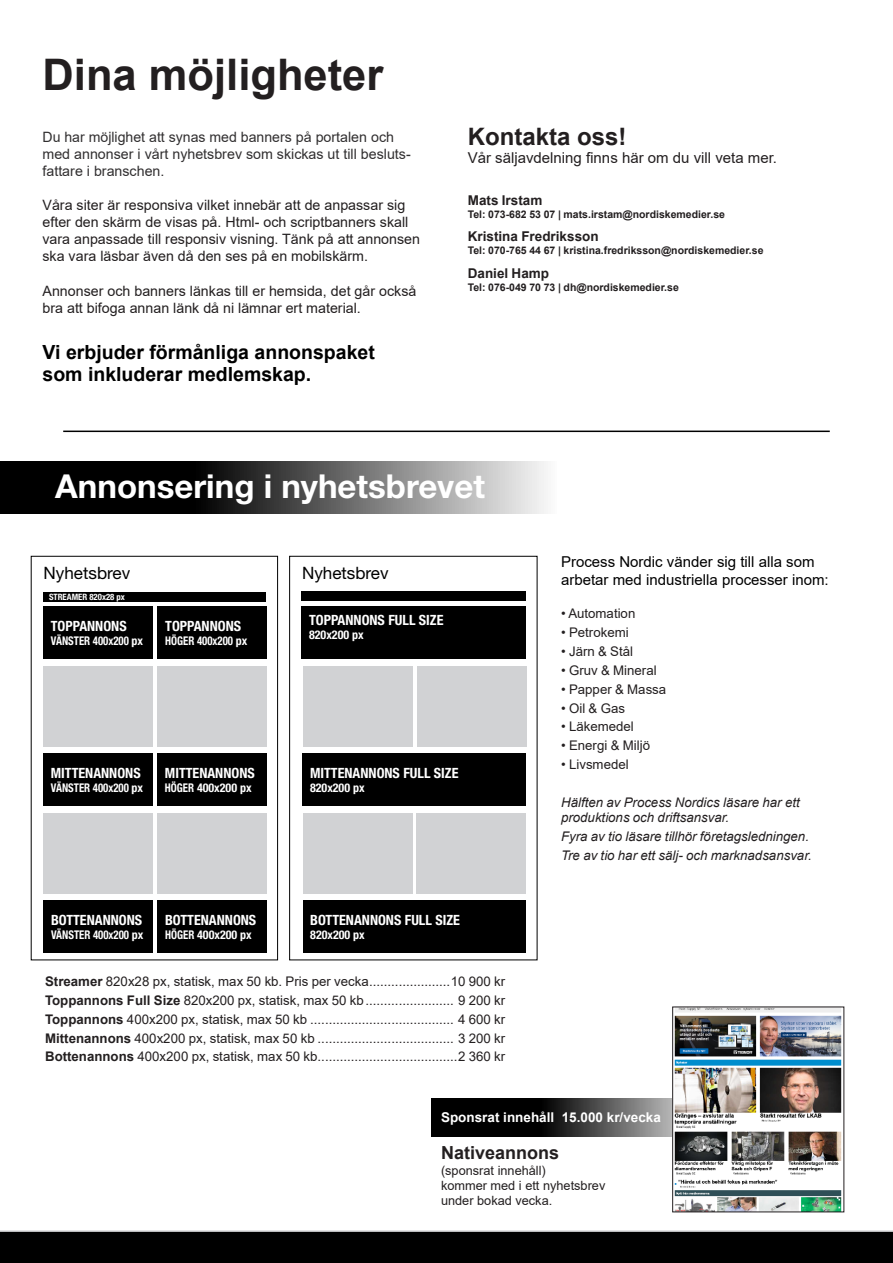
<style>
.page{position:relative;width:893px;height:1263px;background:#fff}
.page>*{position:absolute;margin:0;border:0;box-sizing:border-box;transform-origin:0 0}
.t1{font:700 43.5px "Arial";color:#231f20}
.t2{font:700 33px "Helvetica Neue LT Std";color:#fff}
.t3{font:700 24px "Arial";color:#231f20}
.t4{font:700 19.5px/22.5px "Arial";color:#000}
.t5{font:700 18px "Arial";color:#231f20}
.t6{font:17.1px "Helvetica Neue LT Std";color:#000}
.t7{font:15px/18px "Arial";color:#000}
.t8{font:15px "Arial";color:#231f20}
.t9{font:14.25px/17.1px "Arial";color:#231f20}
.t10{font:14.25px/17.1px "Arial";color:#312f30}
.t11{font:700 condensed 14.1px "Helvetica Neue LT Std";color:#fff}
.Spalt_Bröd{font:700 13.5px "Arial";color:#231f20}
.t12{font:700 13.5px "Arial";color:#fff}
.Spalt_Bröd-2{font:13.2px "Arial";color:#231f20}
.Spalt_Bröd-3{font:italic 13.2px/15px "Arial";color:#231f20}
.t13{font:12.75px "Arial";color:#231f20}
.t14{font:700 condensed 12px "Helvetica Neue LT Std";color:#fff;scale:.9 1}
.t15{font:700 condensed 12px "Helvetica Neue LT Std";color:#fff}
.Spalt_Bröd-4{font:700 10.5px "Arial";color:#231f20}
.t16{font:700 condensed 8.7px "Helvetica Neue LT Std";color:#fff}
.s1{font-weight:700}
</style>
<div class="page">
<div style="left:0;top:1230px;width:893px;height:33px;background:#000"></div>
<svg style="left:431px;top:1098px;width:241px;height:39px;background:#313131"></svg>
<img style="left:674px;top:1009px;width:168px;height:201px">
<div style="left:672px;top:1007px;width:172px;height:205px;border:1px solid #231f20"></div>
<svg style="left:0;top:461px;width:546px;height:53px;background:#4d4d4d"></svg>
<div style="left:31px;top:556px;width:247px;height:404px;background:#fff;border:1px solid #000"></div>
<div style="left:43px;top:606px;width:109px;height:53px;background:#000"></div>
<div style="left:158px;top:606px;width:109px;height:53px;background:#000"></div>
<div style="left:43px;top:666px;width:110px;height:80px;background:#d1d2d4"></div>
<div style="left:158px;top:666px;width:109px;height:80px;background:#d1d2d4"></div>
<div style="left:43px;top:592px;width:223px;height:9px;background:#000"></div>
<div style="left:289px;top:556px;width:248px;height:404px;background:#fff;border:1px solid #000"></div>
<div style="left:302px;top:606px;width:224px;height:52px;background:#000"></div>
<div style="left:302px;top:592px;width:224px;height:9px;background:#000"></div>
<div style="left:43px;top:753px;width:109px;height:53px;background:#000"></div>
<div style="left:303px;top:753px;width:223px;height:53px;background:#000"></div>
<div style="left:158px;top:753px;width:109px;height:53px;background:#000"></div>
<div style="left:43px;top:814px;width:110px;height:80px;background:#d1d2d4"></div>
<div style="left:303px;top:814px;width:109px;height:80px;background:#d1d2d4"></div>
<div style="left:158px;top:814px;width:109px;height:80px;background:#d1d2d4"></div>
<div style="left:417px;top:814px;width:109px;height:80px;background:#d1d2d4"></div>
<div style="left:44px;top:900px;width:109px;height:53px;background:#000"></div>
<div style="left:303px;top:900px;width:223px;height:53px;background:#000"></div>
<div style="left:158px;top:900px;width:109px;height:53px;background:#000"></div>
<div style="left:303px;top:666px;width:109px;height:80px;background:#d1d2d4"></div>
<div style="left:417px;top:666px;width:109px;height:80px;background:#d1d2d4"></div>
<hr style="left:63px;top:431px;width:767px;height:1px;background:#000">
<p class="t1" style="left:43px;top:44px;width:342px">Dina möjligheter</p>
<p class="t10" style="left:43px;top:128px;width:370px">Du har möjlighet att synas med banners på portalen och med annonser i vårt nyhetsbrev som skickas ut till besluts&shy;fattare i branschen.</p>
<p class="t9" style="left:43px;top:196px;width:379px">Våra siter är responsiva vilket innebär att de anpassar sig efter den skärm de visas på. Html- och scriptbanners skall vara anpassade till responsiv visning. Tänk på att annonsen ska vara läsbar även då den ses på en mobilskärm.</p>
<p class="t9" style="left:43px;top:282px;width:375px">Annonser och banners länkas till er hemsida, det går också bra att bifoga annan länk då ni lämnar ert material.</p>
<p class="t4" style="left:43px;top:341px;width:334px">Vi erbjuder förmånliga annonspaket som inkluderar medlemskap.</p>
<p class="t3" style="left:468px;top:120px;width:160px">Kontakta oss!</p>
<p class="t8" style="left:468px;top:148px;width:311px">Vår säljavdelning finns här om du vill veta mer.</p>
<p class="Spalt_Bröd" style="left:468px;top:191px;width:76px">Mats Irstam</p>
<p class="Spalt_Bröd-4" style="left:468px;top:207px;width:259px">Tel: 073-682 53 07 | mats.irstam@nordiskemedier.se</p>
<p class="Spalt_Bröd" style="left:468px;top:227px;width:132px">Kristina Fredriksson</p>
<p class="Spalt_Bröd-4" style="left:468px;top:243px;width:297px">Tel: 070-765 44 67 | kristina.fredriksson@nordiskemedier.se</p>
<p class="Spalt_Bröd" style="left:468px;top:263px;width:83px">Daniel Hamp</p>
<p class="Spalt_Bröd-4" style="left:468px;top:279px;width:213px">Tel: 076-049 70 73 | dh@nordiskemedier.se</p>
<p class="t2" style="left:55px;top:466px;width:431px">Annonsering i nyhetsbrevet</p>
<p class="t6" style="left:44px;top:563px;width:88px">Nyhetsbrev</p>
<p class="t16" style="left:49px;top:591px;width:78px">STREAMER 820x28 px</p>
<p class="t11" style="left:51px;top:617px;width:77px">TOPPANNONS</p>
<p class="t14" style="left:51px;top:633px;width:104px">VÄNSTER 400x200 px</p>
<p class="t11" style="left:165px;top:617px;width:77px">TOPPANNONS</p>
<p class="t14" style="left:165px;top:633px;width:93px">HÖGER 400x200 px</p>
<p class="t6" style="left:302px;top:563px;width:88px">Nyhetsbrev</p>
<p class="t11" style="left:309px;top:611px;width:136px">TOPPANNONS FULL SIZE</p>
<p class="t15" style="left:309px;top:627px;width:56px">820x200 px</p>
<p class="t11" style="left:51px;top:764px;width:91px">MITTENANNONS</p>
<p class="t14" style="left:51px;top:780px;width:104px">VÄNSTER 400x200 px</p>
<p class="t11" style="left:165px;top:764px;width:91px">MITTENANNONS</p>
<p class="t14" style="left:165px;top:780px;width:98px">HÖGER 400x200 px</p>
<p class="t11" style="left:51px;top:911px;width:93px">BOTTENANNONS</p>
<p class="t14" style="left:51px;top:927px;width:104px">VÄNSTER 400x200 px</p>
<p class="t11" style="left:165px;top:911px;width:93px">BOTTENANNONS</p>
<p class="t14" style="left:165px;top:927px;width:98px">HÖGER 400x200 px</p>
<p class="t11" style="left:310px;top:764px;width:150px">MITTENANNONS FULL SIZE</p>
<p class="t15" style="left:310px;top:780px;width:56px">820x200 px</p>
<p class="t11" style="left:310px;top:911px;width:151px">BOTTENANNONS FULL SIZE</p>
<p class="t15" style="left:310px;top:927px;width:56px">820x200 px</p>
<p class="Spalt_Bröd-2" style="left:45px;top:972px;width:462px"><span class="s1">Streamer</span> 820x28 px, statisk, max 50 kb. Pris per vecka......................10 900 kr</p>
<p class="Spalt_Bröd-2" style="left:45px;top:991px;width:462px"><span class="s1">Toppannons Full Size</span> 820x200 px, statisk, max 50 kb........................ 9 200 kr</p>
<p class="Spalt_Bröd-2" style="left:45px;top:1010px;width:462px"><span class="s1">Toppannons</span> 400x200 px, statisk, max 50 kb ....................................... 4 600 kr</p>
<p class="Spalt_Bröd-2" style="left:45px;top:1029px;width:462px"><span class="s1">Mittenannons</span> 400x200 px, statisk, max 50 kb ..................................... 3 200 kr</p>
<p class="Spalt_Bröd-2" style="left:45px;top:1048px;width:462px"><span class="s1">Bottenannons</span> 400x200 px, statisk, max 50 kb......................................2 360 kr</p>
<p class="t7" style="left:561px;top:552px;width:269px">Process Nordic vänder sig till alla som arbetar med industriella processer inom:</p>
<p class="Spalt_Bröd-2" style="left:561px;top:604px;width:76px">• Automation</p>
<p class="Spalt_Bröd-2" style="left:561px;top:623px;width:69px">• Petrokemi</p>
<p class="Spalt_Bröd-2" style="left:561px;top:642px;width:74px">• Järn &amp; Stål</p>
<p class="Spalt_Bröd-2" style="left:561px;top:661px;width:97px">• Gruv &amp; Mineral</p>
<p class="Spalt_Bröd-2" style="left:561px;top:680px;width:107px">• Papper &amp; Massa</p>
<p class="Spalt_Bröd-2" style="left:561px;top:699px;width:65px">• Oil &amp; Gas</p>
<p class="Spalt_Bröd-2" style="left:561px;top:718px;width:74px">• Läkemedel</p>
<p class="Spalt_Bröd-2" style="left:561px;top:737px;width:90px">• Energi &amp; Miljö</p>
<p class="Spalt_Bröd-2" style="left:561px;top:756px;width:69px">• Livsmedel</p>
<p class="Spalt_Bröd-3" style="left:561px;top:795px;width:240px">Hälften av Process Nordics läsare har ett produktions och driftsansvar.</p>
<p class="Spalt_Bröd-3" style="left:561px;top:829px;width:249px">Fyra av tio läsare tillhör företagsledningen.</p>
<p class="Spalt_Bröd-3" style="left:561px;top:848px;width:252px">Tre av tio har ett sälj- och marknadsansvar.</p>
<p class="t12" style="left:441px;top:1107px;width:221px">Sponsrat innehåll 15.000 kr/vecka</p>
<p class="t5" style="left:441px;top:1140px;width:120px">Nativeannons</p>
<p class="t13" style="left:441px;top:1161px;width:106px">(sponsrat innehåll)</p>
<p class="t13" style="left:441px;top:1177px;width:166px">kommer med i ett nyhetsbrev</p>
<p class="t13" style="left:441px;top:1192px;width:113px">under bokad vecka.</p>
</div>
